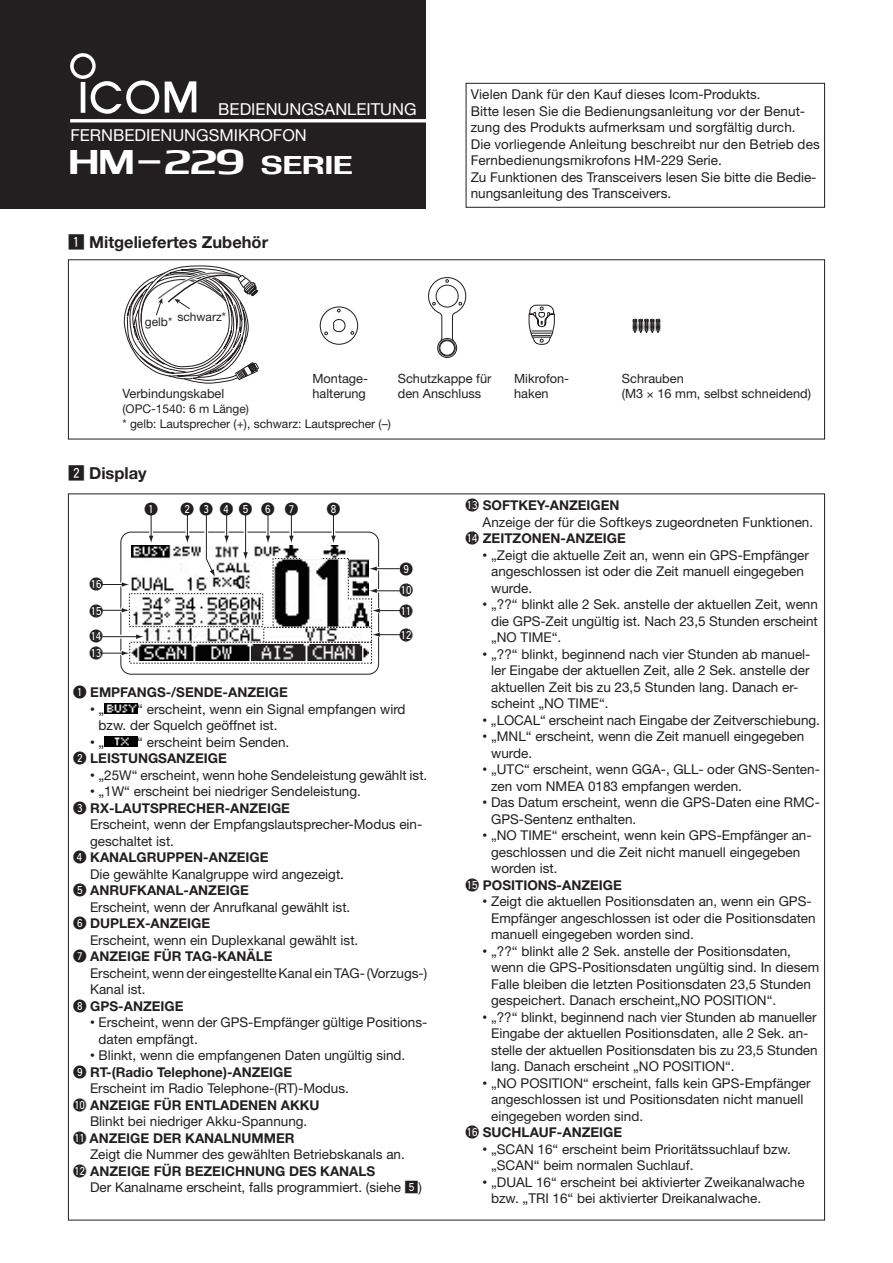
<style>
.page{position:relative;width:893px;height:1263px;background:#fff}
.page>*{position:absolute;margin:0;border:0;box-sizing:border-box;transform-origin:0 0}
.t1{font:30px "Icom 1 Model Name";color:#fff}
.t2{font:16.5px "Helvetica Neue";color:#fff}
.t3{font:700 16.5px "Helvetica Neue";color:#231f20}
.t4{font:13.5px/16.5px "Helvetica Neue";color:#231f20}
.t5{font:700 13.5px "Helvetica Neue";color:#231f20}
.t6{font:13.5px "Ftgin Hro";color:#231f20}
.t7{font:13.5px "Arial";color:#231f20}
.t8{font:12.75px/15px "Helvetica Neue";color:#231f20}
.t9{font:12px "Helvetica Neue";color:#231f20}
.s1{font-size:22.5px}
.s2{font-family:"Ftgin Hround";font-weight:400}
.s3{font-family:"Helvetica Neue"}
.s4{font-family:"Ftgin Hround"}
.s5{font-weight:700}
.s6{font-family:"Arial"}
.s7{color:#000}
</style>
<div class="page">
<div style="left:0;top:0;width:425px;height:208px;background:#231f20"></div>
<hr style="left:70px;top:119px;width:362px;height:3px;background:#fff">
<svg style="left:165px;top:81px;width:31px;height:32px"></svg>
<svg style="left:70px;top:53px;width:89px;height:61px"></svg>
<div style="left:466px;top:83px;width:359px;height:125px;border:1px solid #231f20"></div>
<hr style="left:245px;top:513px;width:1px;height:41px;background:#231f20">
<svg style="left:101px;top:514px;width:300px;height:150px"></svg>
<div style="left:301px;top:545px;width:20px;height:13px;background:#fff"></div>
<div style="left:349px;top:544px;width:19px;height:13px;background:#fff"></div>
<img style="left:104px;top:703px;width:33px;height:11px">
<img style="left:104px;top:736px;width:33px;height:11px">
<div style="left:320px;top:306px;width:38px;height:39px;border:1px solid #231f20;border-radius:50%"></div>
<svg style="left:324px;top:308px;width:30px;height:27px"></svg>
<svg style="left:528px;top:304px;width:132px;height:41px"></svg>
<div style="left:437px;top:338px;width:20px;height:20px;border:1px solid #231f20;border-radius:50%"></div>
<div style="left:439px;top:340px;width:17px;height:16px;border:1px solid #231f20;border-radius:50%"></div>
<div style="left:440px;top:340px;width:15px;height:15px;border:1px solid #231f20;border-radius:50%"></div>
<svg style="left:428px;top:277px;width:39px;height:65px"></svg>
<svg style="left:124px;top:265px;width:135px;height:119px"></svg>
<p class="t2" style="left:218px;top:99px;width:200px">BEDIENUNGSANLEITUNG</p>
<p class="t2" style="left:70px;top:126px;width:238px">FERNBEDIENUNGSMIKROFON</p>
<h1 class="t1" style="left:70px;top:147px;width:286px">HM-229 <span class="s1">SERIE</span></h1>
<p class="t3" style="left:68px;top:232px;width:202px"><span class="s2">Z</span> Mitgeliefertes Zubehör</p>
<p class="t9" style="left:145px;top:309px;width:83px">gelb* schwarz*</p>
<p class="t4" style="left:471px;top:86px;width:351px">Vielen Dank für den Kauf dieses Icom-Produkts.<br>Bitte lesen Sie die Bedienungsanleitung vor der Benut&shy;zung des Produkts aufmerksam und sorgfältig durch.<br>Die vorliegende Anleitung beschreibt nur den Betrieb des Fernbedienungsmikrofons HM-229 Serie.<br>Zu Funktionen des Transceivers lesen Sie bitte die Bedie&shy;nungsanleitung des Transceivers.</p>
<p class="t8" style="left:122px;top:386px;width:103px">Verbindungskabel</p>
<p class="t9" style="left:122px;top:402px;width:128px">(OPC-1540: 6 m Länge)</p>
<p class="t8" style="left:313px;top:371px;width:57px">Montage&shy;halterung</p>
<p class="t8" style="left:398px;top:371px;width:95px">Schutzkappe für den Anschluss</p>
<p class="t8" style="left:514px;top:371px;width:57px">Mikrofon&shy;haken</p>
<p class="t8" style="left:622px;top:370px;width:191px">Schrauben<br>(M3 16 mm, selbst schneidend)</p>
<p class="t9" style="left:122px;top:417px;width:270px">* gelb: Lautsprecher (+), schwarz: Lautsprecher (–)</p>
<p class="t3" style="left:68px;top:463px;width:80px"><span class="s2">X</span> Display</p>
<p class="t6" style="left:90px;top:578px;width:22px">!6</p>
<p class="t6" style="left:90px;top:604px;width:22px">!5</p>
<p class="t6" style="left:89px;top:630px;width:22px">!4</p>
<p class="t6" style="left:89px;top:646px;width:22px">!3</p>
<p class="t6" style="left:144px;top:502px;width:15px">Q</p>
<p class="t6" style="left:181px;top:502px;width:34px">W E</p>
<p class="t6" style="left:220px;top:502px;width:34px">R T</p>
<p class="t6" style="left:327px;top:502px;width:15px">I</p>
<p class="t6" style="left:261px;top:502px;width:15px">Y</p>
<p class="t6" style="left:285px;top:502px;width:15px">U</p>
<p class="t6" style="left:400px;top:562px;width:15px">O</p>
<p class="t6" style="left:400px;top:584px;width:22px">!0</p>
<p class="t6" style="left:399px;top:604px;width:22px">!1</p>
<p class="t6" style="left:399px;top:628px;width:22px">!2</p>
<p class="t5" style="left:73px;top:684px;width:216px"><span class="s2">Q</span> EMPFANGS-/SENDE-ANZEIGE</p>
<p class="t7" style="left:90px;top:700px;width:16px">• <span class="s3">„</span></p>
<p class="t4" style="left:99px;top:700px;width:309px;text-indent:39px">“ erscheint, wenn ein Signal empfangen wird bzw. der Squelch geöffnet ist.</p>
<p class="t7" style="left:90px;top:733px;width:16px">• <span class="s3">„</span></p>
<p class="t4" style="left:73px;top:733px;width:218px;text-indent:64px">“ erscheint beim Senden.<br><span class="s4">W</span> <span class="s5">LEISTUNGSANZEIGE</span></p>
<p class="t4" style="left:90px;top:766px;width:339px"><span class="s6">•</span> „25W“ erscheint, wenn hohe Sendeleistung gewählt ist.</p>
<p class="t4" style="left:73px;top:783px;width:289px;text-indent:17px"><span class="s6">•</span> „1W“ erscheint bei niedriger Sendeleistung.<br><span class="s4">E</span> <span class="s5">RX-LAUTSPRECHER-ANZEIGE</span></p>
<p class="t4" style="left:90px;top:816px;width:334px">Erscheint, wenn der Empfangslautsprecher-Modus ein-</p>
<p class="t4" style="left:90px;top:832px;width:86px">geschaltet ist.</p>
<p class="t5" style="left:73px;top:849px;width:197px"><span class="s2">R</span> KANALGRUPPEN-ANZEIGE</p>
<p class="t4" style="left:90px;top:865px;width:255px">Die gewählte Kanalgruppe wird angezeigt<span class="s7">.</span></p>
<p class="t5" style="left:73px;top:882px;width:177px"><span class="s2">T</span> ANRUFKANAL-ANZEIGE</p>
<p class="t4" style="left:90px;top:898px;width:262px">Erscheint, wenn der Anrufkanal gewählt ist.</p>
<p class="t5" style="left:73px;top:915px;width:139px"><span class="s2">Y</span> DUPLEX-ANZEIGE</p>
<p class="t4" style="left:90px;top:931px;width:270px">Erscheint, wenn ein Duplexkanal gewählt ist.</p>
<p class="t5" style="left:73px;top:948px;width:201px"><span class="s2">U</span> ANZEIGE FÜR TAG-KANÄLE</p>
<p class="t4" style="left:90px;top:964px;width:339px">Erscheint, wenn der eingestellte Kanal ein TAG- (Vorzugs-)</p>
<p class="t4" style="left:90px;top:981px;width:57px">Kanal ist.</p>
<p class="t5" style="left:73px;top:997px;width:112px"><span class="s2">I</span> GPS-ANZEIGE</p>
<p class="t4" style="left:99px;top:1014px;width:330px;text-indent:-8px"><span class="s6">•</span> Erscheint, wenn der GPS-Empfänger gültige Positions&shy;daten empfängt.</p>
<p class="t4" style="left:90px;top:1047px;width:317px"><span class="s6">•</span> Blinkt, wenn die empfangenen Daten ungültig sind.</p>
<p class="t5" style="left:73px;top:1063px;width:221px"><span class="s2">O</span> RT-(Radio Telephone)-ANZEIGE</p>
<p class="t4" style="left:90px;top:1080px;width:260px">Erscheint im Radio Telephone-(RT)-Modus.</p>
<p class="t5" style="left:73px;top:1096px;width:248px"><span class="s2">!0</span>ANZEIGE FÜR ENTLADENEN AKKU</p>
<p class="t4" style="left:90px;top:1113px;width:219px">Blinkt bei niedriger Akku-Spannung.</p>
<p class="t5" style="left:73px;top:1129px;width:223px"><span class="s2">!1</span>ANZEIGE DER KANALNUMMER</p>
<p class="t4" style="left:90px;top:1146px;width:316px">Zeigt die Nummer des gewählten Betriebskanals an.</p>
<p class="t5" style="left:73px;top:1162px;width:304px"><span class="s2">!2</span>ANZEIGE FÜR BEZEICHNUNG DES KANALS</p>
<p class="t4" style="left:90px;top:1179px;width:333px">Der Kanalname erscheint, falls programmiert. (siehe <span class="s4">B</span>)</p>
<p class="t5" style="left:466px;top:497px;width:155px"><span class="s2">!3</span>SOFTKEY-ANZEIGEN</p>
<p class="t4" style="left:483px;top:514px;width:332px">Anzeige der für die Softkeys zugeordneten Funktionen.</p>
<p class="t5" style="left:466px;top:530px;width:162px"><span class="s2">!4</span>ZEITZONEN-ANZEIGE</p>
<p class="t4" style="left:491px;top:547px;width:319px;text-indent:-8px"><span class="s6">•</span> „Zeigt die aktuelle Zeit an, wenn ein GPS-Empfänger angeschlossen ist oder die Zeit manuell eingegeben wurde.</p>
<p class="t4" style="left:491px;top:596px;width:328px;text-align:justify;text-indent:-8px"><span class="s6">•</span> „??“ blinkt alle 2 Sek. anstelle der aktuellen Zeit, wenn die GPS-Zeit ungültig ist. Nach 23,5 Stunden erscheint „NO TIME“.</p>
<p class="t4" style="left:491px;top:646px;width:321px;text-indent:-8px"><span class="s6">•</span> „??“ blinkt, beginnend nach vier Stunden ab manuel&shy;ler Eingabe der aktuellen Zeit, alle 2 Sek. anstelle der aktuellen Zeit bis zu 23,5 Stunden lang. Danach er&shy;scheint „NO TIME“.</p>
<p class="t4" style="left:483px;top:712px;width:339px"><span class="s6">•</span> „LOCAL“ erscheint nach Eingabe der Zeitverschiebung.</p>
<p class="t4" style="left:491px;top:728px;width:315px;text-indent:-8px"><span class="s6">•</span> „MNL“ erscheint, wenn die Zeit manuell eingegeben wurde.</p>
<p class="t4" style="left:491px;top:761px;width:329px;text-indent:-8px"><span class="s6">•</span> „UTC“ erscheint, wenn GGA-, GLL- oder GNS-Senten&shy;zen vom NMEA 0183 empfangen werden.</p>
<p class="t4" style="left:491px;top:794px;width:330px;text-indent:-8px"><span class="s6">•</span> Das Datum erscheint, wenn die GPS-Daten eine RMC-<br>GPS-Sentenz enthalten.</p>
<p class="t4" style="left:483px;top:827px;width:331px"><span class="s6">•</span> „NO TIME“ erscheint, wenn kein GPS-Empfänger an-</p>
<p class="t4" style="left:491px;top:844px;width:311px">geschlossen und die Zeit nicht manuell eingegeben</p>
<p class="t4" style="left:491px;top:860px;width:68px">worden ist.</p>
<p class="t5" style="left:466px;top:877px;width:158px"><span class="s2">!5</span>POSITIONS-ANZEIGE</p>
<p class="t4" style="left:491px;top:893px;width:326px;text-indent:-8px"><span class="s6">•</span> Zeigt die aktuellen Positionsdaten an, wenn ein GPS-<br>Empfänger angeschlossen ist oder die Positionsdaten manuell eingegeben worden sind.</p>
<p class="t4" style="left:491px;top:942px;width:330px;text-indent:-8px"><span class="s6">•</span> „??“ blinkt alle 2 Sek. anstelle der Positionsdaten, wenn die GPS-Positionsdaten ungültig sind. In diesem Falle bleiben die letzten Positionsdaten 23,5 Stunden gespeichert. Danach erscheint„NO POSITION“.</p>
<p class="t4" style="left:491px;top:1008px;width:328px;text-indent:-8px"><span class="s6">•</span> „??“ blinkt, beginnend nach vier Stunden ab manueller Eingabe der aktuellen Positionsdaten, alle 2 Sek. an&shy;stelle der aktuellen Positionsdaten bis zu 23,5 Stunden lang. Danach erscheint „NO POSITION“.</p>
<p class="t4" style="left:483px;top:1074px;width:330px"><span class="s6">•</span> „NO POSITION“ erscheint, falls kein GPS-Empfänger</p>
<p class="t4" style="left:491px;top:1091px;width:314px">angeschlossen ist und Positionsdaten nicht manuell</p>
<p class="t4" style="left:491px;top:1107px;width:154px">eingegeben worden sind.</p>
<p class="t5" style="left:466px;top:1124px;width:158px"><span class="s2">!6</span>SUCHLAUF-ANZEIGE</p>
<p class="t4" style="left:491px;top:1140px;width:301px;text-indent:-8px"><span class="s6">•</span> „SCAN 16“ erscheint beim Prioritätssuchlauf bzw. „SCAN“ beim normalen Suchlauf.</p>
<p class="t4" style="left:491px;top:1173px;width:315px;text-indent:-8px"><span class="s6">•</span> „DUAL 16“ erscheint bei aktivierter Zweikanalwache bzw. „TRI 16“ bei aktivierter Dreikanalwache.</p>
</div>
